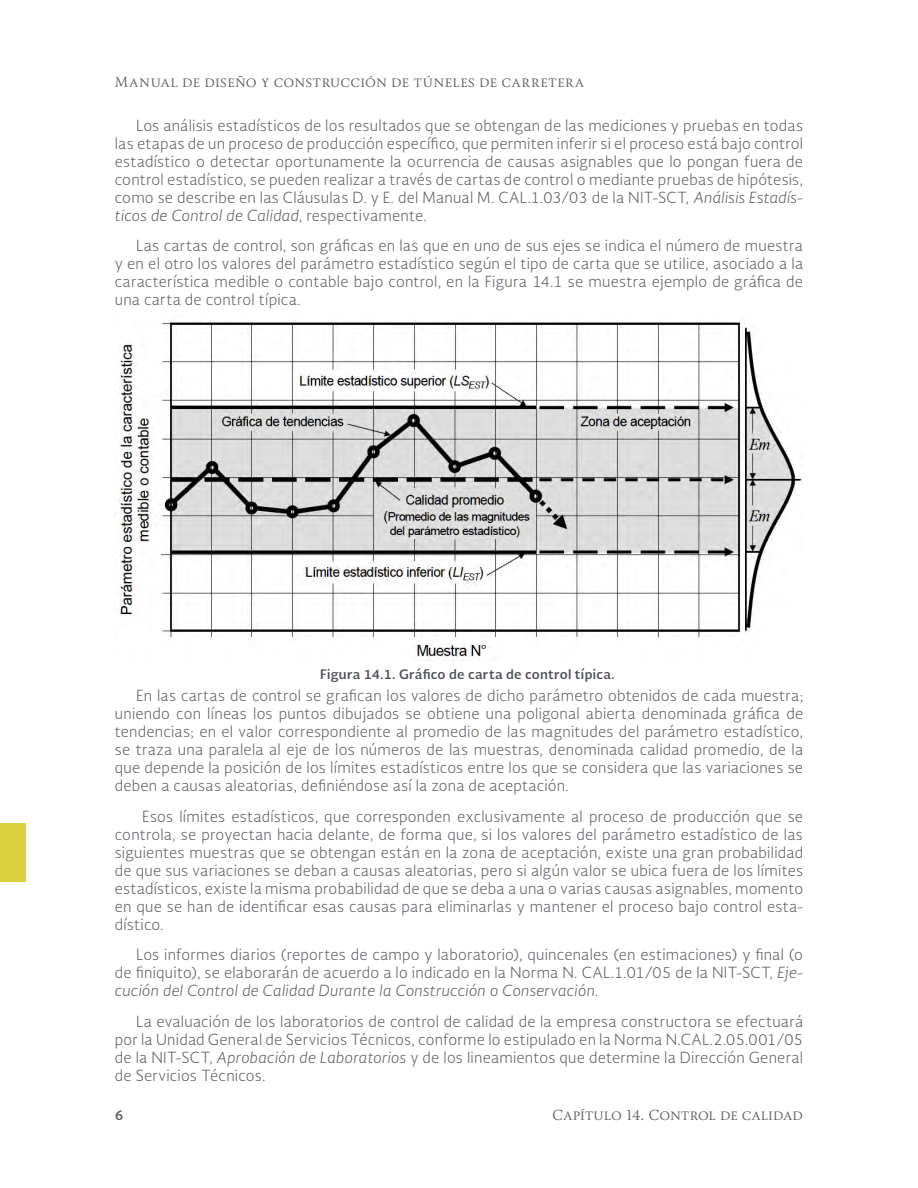
<style>
.page{position:relative;width:918px;height:1188px;background:#fff}
.page>*{position:absolute;margin:0;border:0;box-sizing:border-box;transform-origin:0 0}
.CONTENIDO{font:300 15px/18px "Soberana Sans";letter-spacing:.015em;color:#5c5f65;text-align:justify}
.t1{font:13.5px "Soberana Titular";letter-spacing:.02em;color:#5d6066}
.t2{font:13.5px "Soberana Titular";color:#5c5f65}
.t3{font:700 13.5px "Soberana Sans";color:#5c5f65}
.PIE_DE_FOTO{font:700 12.75px "Soberana Sans";letter-spacing:.025em;color:#4c5056}
.s1{font-style:italic}
</style>
<div class="page">
<div style="left:0;top:823px;width:26px;height:59px;background:#d9d13d"></div>
<img style="left:118px;top:320px;width:684px;height:341px">
<p class="t1" style="left:115px;top:73px;width:471px">Manual de diseño y construcción de túneles de carretera</p>
<p class="CONTENIDO" style="left:115px;top:116px;width:690px;text-indent:21px">Los análisis estadísticos de los resultados que se obtengan de las mediciones y pruebas en todas las etapas de un proceso de producción específico, que permiten inferir si el proceso está bajo control estadístico o detectar oportunamente la ocurrencia de causas asignables que lo pongan fuera de control estadístico, se pueden realizar a través de cartas de control o mediante pruebas de hipótesis, como se describe en las Cláusulas D. y E. del Manual M. CAL.1.03/03 de la NIT-SCT<span class="s1">, Análisis Estadís&shy;ticos de Control de Calidad</span>, respectivamente.</p>
<p class="CONTENIDO" style="left:115px;top:236px;width:690px;text-indent:21px">Las cartas de control, son gráficas en las que en uno de sus ejes se indica el número de muestra y en el otro los valores del parámetro estadístico según el tipo de carta que se utilice, asociado a la característica medible o contable bajo control, en la Figura 14.1 se muestra ejemplo de gráfica de una carta de control típica.</p>
<p class="PIE_DE_FOTO" style="left:320px;top:666px;width:296px">Figura 14.1. Gráfico de carta de control típica.</p>
<p class="CONTENIDO" style="left:115px;top:686px;width:690px;text-indent:21px">En las cartas de control se grafican los valores de dicho parámetro obtenidos de cada muestra; uniendo con líneas los puntos dibujados se obtiene una poligonal abierta denominada gráfica de tendencias; en el valor correspondiente al promedio de las magnitudes del parámetro estadístico, se traza una paralela al eje de los números de las muestras, denominada calidad promedio, de la que depende la posición de los límites estadísticos entre los que se considera que las variaciones se deben a causas aleatorias, definiéndose así la zona de aceptación.</p>
<p class="CONTENIDO" style="left:115px;top:807px;width:690px;text-indent:27px">Esos límites estadísticos, que corresponden exclusivamente al proceso de producción que se controla, se proyectan hacia delante, de forma que, si los valores del parámetro estadístico de las siguientes muestras que se obtengan están en la zona de aceptación, existe una gran probabilidad de que sus variaciones se deban a causas aleatorias, pero si algún valor se ubica fuera de los límites estadísticos, existe la misma probabilidad de que se deba a una o varias causas asignables, momento en que se han de identificar esas causas para eliminarlas y mantener el proceso bajo control esta&shy;dístico.</p>
<p class="CONTENIDO" style="left:115px;top:945px;width:690px;text-indent:21px">Los informes diarios (reportes de campo y laboratorio), quincenales (en estimaciones) y final (o de finiquito), se elaborarán de acuerdo a lo indicado en la Norma N. CAL.1.01/05 de la NIT-SCT<span class="s1">, Eje&shy;cución del Control de Calidad Durante la Construcción o Conservación</span>.</p>
<p class="CONTENIDO" style="left:115px;top:1012px;width:690px;text-indent:21px">La evaluación de los laboratorios de control de calidad de la empresa constructora se efectuará por la Unidad General de Servicios Técnicos, conforme lo estipulado en la Norma N.CAL.2.05.001/05 de la NIT-SCT, <span class="s1">Aprobación de Laboratorios</span> y de los lineamientos que determine la Dirección General de Servicios Técnicos.</p>
<p class="t3" style="left:115px;top:1106px;width:10px">6</p>
<p class="t2" style="left:552px;top:1106px;width:253px">Capítulo 14. Control de calidad</p>
</div>
